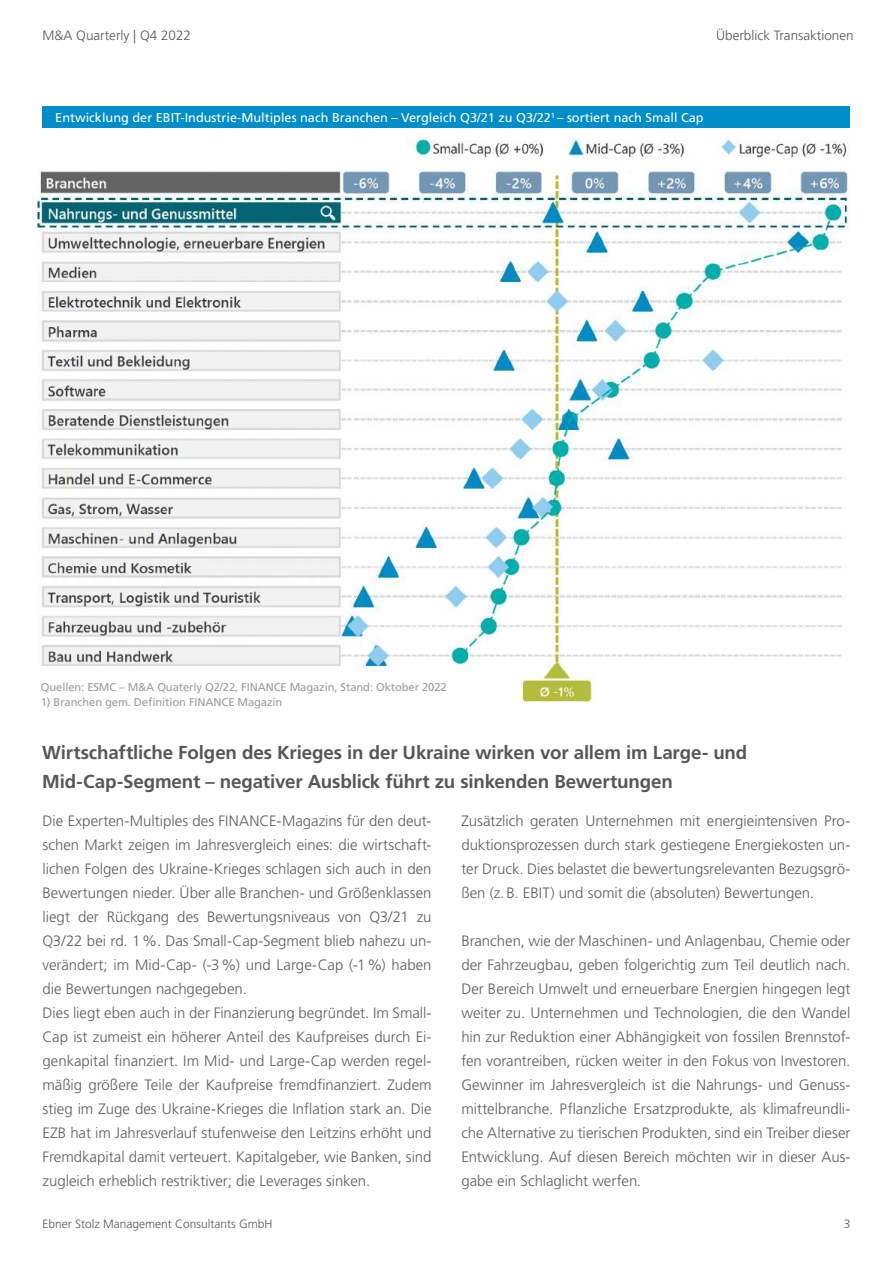
<style>
.page{position:relative;width:893px;height:1263px;background:#fff}
.page>*{position:absolute;margin:0;border:0;box-sizing:border-box;transform-origin:0 0}
.t1{font:700 18.75px/28.5px "Frutiger LT Std";letter-spacing:-.01em;color:#575756}
.t2{font:300 15px/24px "Frutiger LT Std";color:#5f5e5e;text-align:justify}
.t3{font:300 13.5px "Frutiger LT Std";color:#575756}
.t4{font:12.75px "Frutiger LT Std";color:#fff}
.t5{font:300 12px "Frutiger LT Std";color:#575756}
.t6{font:11.25px "Frutiger LT Std";letter-spacing:-.01em;color:#9d9d9c}
</style>
<div class="page">
<div style="left:43px;top:107px;width:807px;height:21px;background:#008eca"></div>
<img style="left:406px;top:135px;width:441px;height:24px">
<img style="left:32px;top:169px;width:817px;height:534px">
<div style="left:32px;top:674px;width:468px;height:58px;background:#fff"></div>
<p class="t3" style="left:43px;top:28px;width:150px">M&amp;A Quarterly | Q4 2022</p>
<p class="t3" style="left:716px;top:28px;width:139px">Überblick Transaktionen</p>
<p class="t4" style="left:55px;top:110px;width:650px">Entwicklung der EBIT-Industrie-Multiples nach Branchen – Vergleich Q3/21 zu Q3/22<sup>1</sup> – sortiert nach Small Cap</p>
<p class="t6" style="left:41px;top:680px;width:407px">Quellen: ESMC – M&amp;A Quaterly Q2/22, FINANCE Magazin, Stand: Oktober 2022</p>
<p class="t6" style="left:41px;top:695px;width:243px">1) Branchen gem. Definition FINANCE Magazin</p>
<p class="t1" style="left:42px;top:738px;width:707px">Wirtschaftliche Folgen des Krieges in der Ukraine wirken vor allem im Large- und<br>Mid-Cap-Segment – negativer Ausblick führt zu sinkenden Bewertungen</p>
<p class="t2" style="left:43px;top:809px;width:391px;text-align:left">Die Experten-Multiples des FINANCE-Magazins für den deut&shy;schen Markt zeigen im Jahresvergleich eines: die wirtschaft&shy;lichen Folgen des Ukraine-Krieges schlagen sich auch in den Bewertungen nieder. Über alle Branchen- und Größenklassen liegt der Rückgang des Bewertungsniveaus von Q3/21 zu Q3/22 bei rd. 1%. Das Small-Cap-Segment blieb nahezu un&shy;verändert; im Mid-Cap- (-3%) und Large-Cap (-1%) haben die Bewertungen nachgegeben.<br>Dies liegt eben auch in der Finanzierung begründet. Im Small-Cap ist zumeist ein höherer Anteil des Kaufpreises durch Ei&shy;genkapital finanziert. Im Mid- und Large-Cap werden regel&shy;mäßig größere Teile der Kaufpreise fremdfinanziert. Zudem stieg im Zuge des Ukraine-Krieges die Inflation stark an. Die EZB hat im Jahresverlauf stufenweise den Leitzins erhöht und Fremdkapital damit verteuert. Kapitalgeber, wie Banken, sind zugleich erheblich restriktiver; die Leverages sinken.</p>
<p class="t2" style="left:461px;top:809px;width:391px">Zusätzlich geraten Unternehmen mit energieintensiven Pro&shy;duktionsprozessen durch stark gestiegene Energiekosten un&shy;ter Druck. Dies belastet die bewertungsrelevanten Bezugsgrö&shy;ßen (z.B. EBIT) und somit die (absoluten) Bewertungen.</p>
<p class="t2" style="left:461px;top:929px;width:391px">Branchen, wie der Maschinen- und Anlagenbau, Chemie oder der Fahrzeugbau, geben folgerichtig zum Teil deutlich nach.<br>Der Bereich Umwelt und erneuerbare Energien hingegen legt weiter zu. Unternehmen und Technologien, die den Wandel hin zur Reduktion einer Abhängigkeit von fossilen Brennstof&shy;fen vorantreiben, rücken weiter in den Fokus von Investoren.<br>Gewinner im Jahresvergleich ist die Nahrungs- und Genuss&shy;mittelbranche. Pflanzliche Ersatzprodukte, als klimafreundli&shy;che Alternative zu tierischen Produkten, sind ein Treiber dieser Entwicklung. Auf diesen Bereich möchten wir in dieser Aus&shy;gabe ein Schlaglicht werfen.</p>
<p class="t5" style="left:43px;top:1217px;width:232px">Ebner Stolz Management Consultants GmbH</p>
<p class="t5" style="left:844px;top:1217px;width:8px">3</p>
</div>
